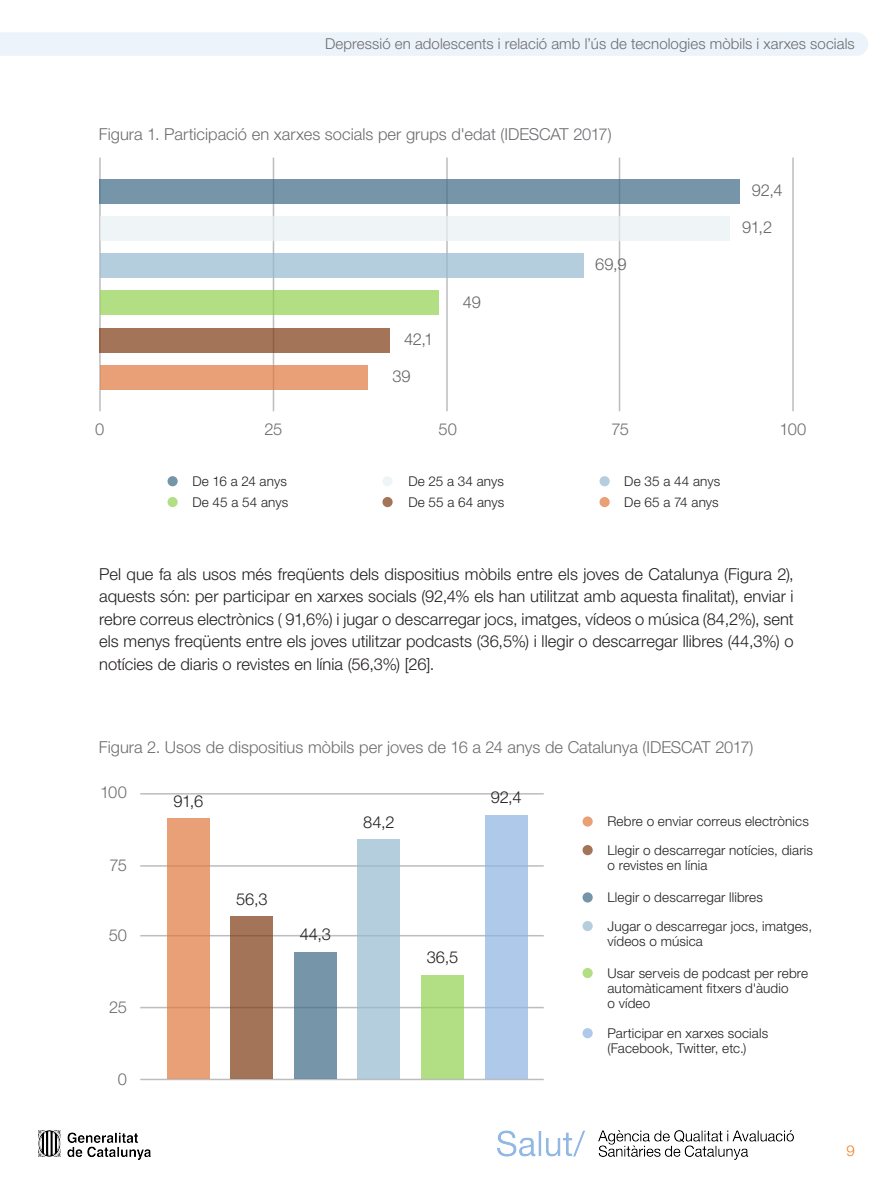
<style>
.page{position:relative;width:893px;height:1191px;background:#fff}
.page>*{position:absolute;margin:0;border:0;box-sizing:border-box;transform-origin:0 0}
.Cos{font:300 16.5px/22.5px "Helvetica Neue LT Std";color:#231f20;text-align:justify}
.Cos-2{font:300 16.5px "Helvetica Neue LT Std";color:#6c6d70}
.t1{font:300 15px "Helvetica Neue LT Std";letter-spacing:.005em;color:#6c6d70}
.t2{font:300 15px "Helvetica Neue LT Std";color:#f48026}
.Cos-3{font:300 13.5px/15px "Helvetica Neue LT Std";letter-spacing:.01em;color:#231f20}
</style>
<div class="page">
<div style="left:0;top:32px;width:868px;height:24px;background:#ecf3fa"></div>
<img style="left:498px;top:1130px;width:296px;height:29px">
<img style="left:38px;top:1130px;width:113px;height:29px">
<hr style="left:99px;top:157px;width:2px;height:254px;background:#bcbdc0">
<hr style="left:273px;top:157px;width:1px;height:254px;background:#bcbdc0">
<hr style="left:446px;top:157px;width:2px;height:254px;background:#bcbdc0">
<hr style="left:619px;top:157px;width:1px;height:254px;background:#bcbdc0">
<hr style="left:792px;top:157px;width:2px;height:254px;background:#bcbdc0">
<div style="left:100px;top:365px;width:268px;height:24px;background:#eaa076"></div>
<div style="left:100px;top:328px;width:290px;height:24px;background:#a47459"></div>
<div style="left:100px;top:290px;width:338px;height:25px;background:#b2de84"></div>
<div style="left:100px;top:253px;width:484px;height:25px;background:#b5cedd"></div>
<div style="left:100px;top:216px;width:629px;height:25px;background:#e9f1f4"></div>
<div style="left:100px;top:179px;width:640px;height:25px;background:#7695a9"></div>
<svg style="left:168px;top:476px;width:10px;height:10px"></svg>
<div style="left:382px;top:476px;width:11px;height:10px;background:#e9f1f4;border-radius:50%"></div>
<div style="left:599px;top:476px;width:11px;height:10px;background:#b5cedd;border-radius:50%"></div>
<div style="left:168px;top:497px;width:10px;height:10px;background:#b2de84;border-radius:50%"></div>
<svg style="left:382px;top:497px;width:11px;height:10px"></svg>
<div style="left:599px;top:497px;width:11px;height:10px;background:#eaa076;border-radius:50%"></div>
<hr style="left:140px;top:793px;width:404px;height:1px;background:#bcbdc0">
<hr style="left:140px;top:865px;width:404px;height:1px;background:#bcbdc0">
<hr style="left:140px;top:935px;width:404px;height:1px;background:#bcbdc0">
<hr style="left:140px;top:1006px;width:404px;height:2px;background:#bcbdc0">
<hr style="left:140px;top:1078px;width:404px;height:2px;background:#bcbdc0">
<div style="left:167px;top:818px;width:43px;height:260px;background:#eaa076"></div>
<div style="left:230px;top:916px;width:43px;height:162px;background:#a47459"></div>
<div style="left:294px;top:952px;width:43px;height:126px;background:#7695a9"></div>
<div style="left:358px;top:839px;width:42px;height:239px;background:#b5cedd"></div>
<div style="left:421px;top:975px;width:43px;height:103px;background:#b2de84"></div>
<div style="left:485px;top:815px;width:42px;height:263px;background:#afc9ea"></div>
<div style="left:582px;top:816px;width:11px;height:10px;background:#eaa076;border-radius:50%"></div>
<div style="left:582px;top:892px;width:11px;height:10px;background:#7695a9;border-radius:50%"></div>
<div style="left:582px;top:845px;width:11px;height:10px;background:#a47459;border-radius:50%"></div>
<div style="left:582px;top:921px;width:11px;height:10px;background:#b5cedd;border-radius:50%"></div>
<div style="left:582px;top:1028px;width:11px;height:10px;background:#afc9ea;border-radius:50%"></div>
<div style="left:582px;top:968px;width:11px;height:10px;background:#b2de84;border-radius:50%"></div>
<p class="t1" style="left:325px;top:34px;width:531px">Depressió en adolescents i relació amb l’ús de tecnologies mòbils i xarxes socials</p>
<p class="Cos-2" style="left:99px;top:124px;width:514px">Figura 1. Participació en xarxes socials per grups d'edat (IDESCAT 2017)</p>
<p class="Cos" style="left:404px;top:327px;width:31px">42,1</p>
<p class="Cos" style="left:392px;top:364px;width:20px">39</p>
<p class="Cos" style="left:463px;top:291px;width:20px">49</p>
<p class="Cos" style="left:595px;top:253px;width:33px">69,9</p>
<p class="Cos" style="left:752px;top:178px;width:32px">92,4</p>
<p class="Cos" style="left:742px;top:216px;width:32px">91,2</p>
<p class="Cos-2" style="left:95px;top:418px;width:11px">0</p>
<p class="Cos-2" style="left:265px;top:418px;width:19px">25</p>
<p class="Cos-2" style="left:439px;top:418px;width:20px">50</p>
<p class="Cos-2" style="left:611px;top:418px;width:19px">75</p>
<p class="Cos-2" style="left:780px;top:418px;width:28px">100</p>
<p class="Cos-3" style="left:192px;top:473px;width:96px">De 16 a 24 anys</p>
<p class="Cos-3" style="left:408px;top:473px;width:97px">De 25 a 34 anys</p>
<p class="Cos-3" style="left:624px;top:473px;width:97px">De 35 a 44 anys</p>
<p class="Cos-3" style="left:192px;top:494px;width:97px">De 45 a 54 anys</p>
<p class="Cos-3" style="left:408px;top:494px;width:97px">De 55 a 64 anys</p>
<p class="Cos-3" style="left:624px;top:494px;width:96px">De 65 a 74 anys</p>
<p class="Cos" style="left:99px;top:562px;width:696px">Pel que fa als usos més freqüents dels dispositius mòbils entre els joves de Catalunya (Figura 2), aquests són: per participar en xarxes socials (92,4% els han utilitzat amb aquesta finalitat), enviar i rebre correus electrònics ( 91,6%) i jugar o descarregar jocs, imatges, vídeos o música (84,2%), sent els menys freqüents entre els joves utilitzar podcasts (36,5%) i llegir o descarregar llibres (44,3%) o notícies de diaris o revistes en línia (56,3%) [26].</p>
<p class="Cos-2" style="left:99px;top:737px;width:656px">Figura 2. Usos de dispositius mòbils per joves de 16 a 24 anys de Catalunya (IDESCAT 2017)</p>
<p class="Cos-2" style="left:100px;top:782px;width:28px">100</p>
<p class="Cos-2" style="left:109px;top:855px;width:19px">75</p>
<p class="Cos-2" style="left:109px;top:925px;width:20px">50</p>
<p class="Cos-2" style="left:109px;top:997px;width:19px">25</p>
<p class="Cos-2" style="left:118px;top:1068px;width:11px">0</p>
<p class="Cos" style="left:173px;top:789px;width:31px">91,6</p>
<p class="Cos" style="left:236px;top:887px;width:33px">56,3</p>
<p class="Cos" style="left:300px;top:922px;width:33px">44,3</p>
<p class="Cos" style="left:363px;top:810px;width:33px">84,2</p>
<p class="Cos" style="left:427px;top:945px;width:33px">36,5</p>
<p class="Cos" style="left:491px;top:786px;width:32px">92,4</p>
<p class="Cos-3" style="left:607px;top:813px;width:203px">Rebre o enviar correus electrònics</p>
<p class="Cos-3" style="left:607px;top:842px;width:207px">Llegir o descarregar notícies, diaris o revistes en línia</p>
<p class="Cos-3" style="left:607px;top:889px;width:157px">Llegir o descarregar llibres</p>
<p class="Cos-3" style="left:607px;top:918px;width:206px">Jugar o descarregar jocs, imatges, vídeos o música</p>
<p class="Cos-3" style="left:607px;top:965px;width:202px">Usar serveis de podcast per rebre automàticament fitxers d'àudio<br>o vídeo</p>
<p class="Cos-3" style="left:607px;top:1025px;width:162px">Participar en xarxes socials (Facebook, Twitter, etc.)</p>
<p class="t2" style="left:846px;top:1141px;width:10px">9</p>
</div>
